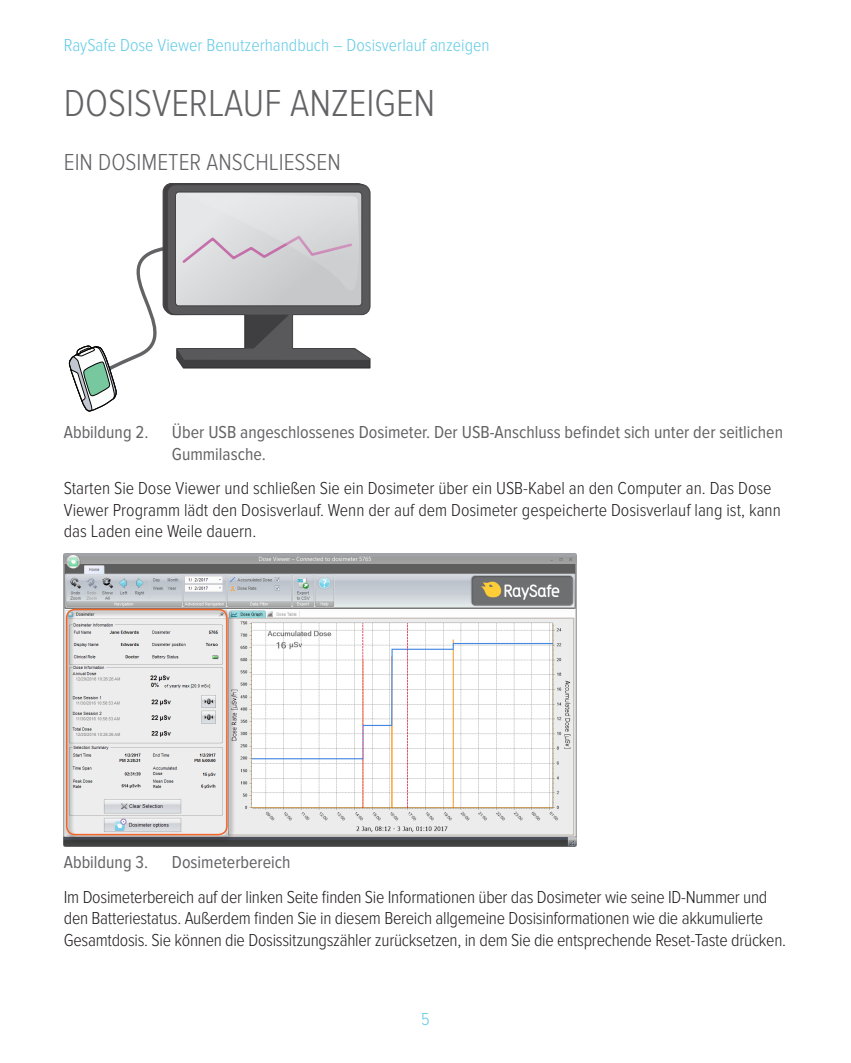
<style>
.page{position:relative;width:851px;height:1063px;background:#fff}
.page>*{position:absolute;margin:0;border:0;box-sizing:border-box;transform-origin:0 0}
.Header_1{font:300 39px "Proxima Nova Cond";color:#636366}
.Header_2{font:300 24px "Proxima Nova Cond";color:#636366}
.Body_text{font:300 18px/21.6px "Proxima Nova Cond";letter-spacing:-.015em;color:#231f20}
.t1{font:18px/21.6px "Proxima Nova Cond";color:#636366}
.t2{font:300 18px "Proxima Nova Cond";color:#65cce6}
</style>
<div class="page">
<svg style="left:68px;top:183px;width:302px;height:229px"></svg>
<img style="left:64px;top:554px;width:512px;height:293px">
<div style="left:64px;top:608px;width:171px;height:235px;background:#231f20;opacity:.75"></div>
<div style="left:66px;top:609px;width:161px;height:226px;border:2px solid #f26428;border-radius:9px"></div>
<p class="t2" style="left:64px;top:35px;width:427px">RaySafe Dose Viewer Benutzerhandbuch – Dosisverlauf anzeigen</p>
<p class="Header_1" style="left:64px;top:81px;width:373px">DOSISVERLAUF ANZEIGEN</p>
<p class="Header_2" style="left:64px;top:149px;width:278px">EIN DOSIMETER ANSCHLIESSEN</p>
<p class="t1" style="left:64px;top:422px;width:86px">Abbildung 2.</p>
<p class="t1" style="left:172px;top:422px;width:612px">Über USB angeschlossenes Dosimeter. Der USB-Anschluss befindet sich unter der seitlichen<br>Gummilasche.</p>
<p class="Body_text" style="left:64px;top:478px;width:718px">Starten Sie Dose Viewer und schließen Sie ein Dosimeter über ein USB-Kabel an den Computer an. Das Dose<br>Viewer Programm lädt den Dosisverlauf. Wenn der auf dem Dosimeter gespeicherte Dosisverlauf lang ist, kann das Laden eine Weile dauern.</p>
<p class="t1" style="left:64px;top:852px;width:86px">Abbildung 3.</p>
<p class="t1" style="left:172px;top:852px;width:120px">Dosimeterbereich</p>
<p class="Body_text" style="left:64px;top:886px;width:723px">Im Dosimeterbereich auf der linken Seite finden Sie Informationen über das Dosimeter wie seine ID-Nummer und den Batteriestatus. Außerdem finden Sie in diesem Bereich allgemeine Dosisinformationen wie die akkumulierte<br>Gesamtdosis. Sie können die Dosissitzungszähler zurücksetzen, in dem Sie die entsprechende Reset-Taste drücken.</p>
<p class="t2" style="left:421px;top:1009px;width:10px">5</p>
</div>
